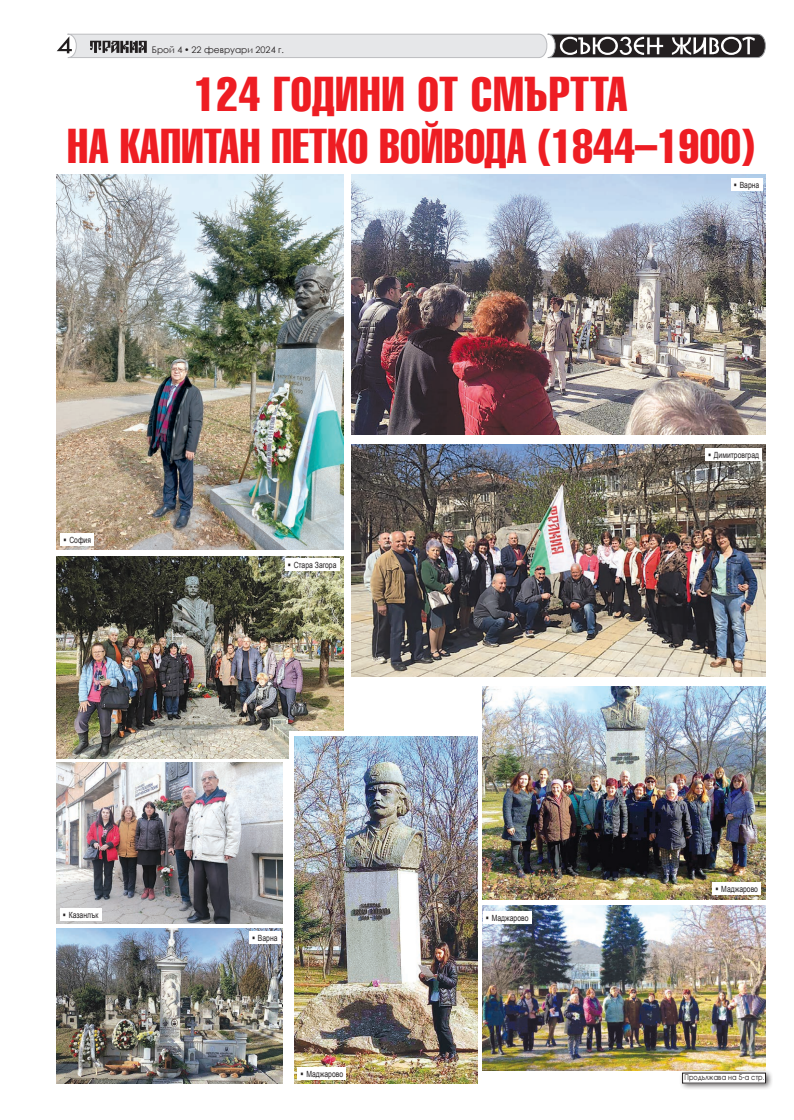
<style>
.page{position:relative;width:794px;height:1120px;background:#fff}
.page>*{position:absolute;margin:0;border:0;box-sizing:border-box;transform-origin:0 0}
.Zaglavie_chelo{font:500 47.6px/52px "AG Letterica Compr Plain";letter-spacing:.01em;color:#ee1d23;text-align:center;scale:.95 1}
.t1{font:9.1px "Century Gothic";color:#231f20}
.t2{font:8.5px "Arial";color:#231f20;scale:.8 1}
.t3{font:7.9px "Avanti CYR";letter-spacing:.02em;color:#231f20;scale:.87 1}
</style>
<div class="page">
<img style="left:57px;top:556px;width:286px;height:202px">
<div style="left:289px;top:731px;width:75px;height:49px;background:#fff"></div>
<svg style="left:57px;top:34px;width:709px;height:24px"></svg>
<img style="left:57px;top:174px;width:286px;height:375px">
<img style="left:351px;top:174px;width:414px;height:260px">
<img style="left:57px;top:928px;width:225px;height:155px">
<img style="left:351px;top:445px;width:414px;height:232px">
<img style="left:57px;top:762px;width:225px;height:162px">
<img style="left:482px;top:686px;width:283px;height:213px">
<img style="left:482px;top:905px;width:283px;height:165px">
<img style="left:294px;top:736px;width:183px;height:347px">
<div style="left:61px;top:533px;width:33px;height:12px;background:#fff"></div>
<div style="left:285px;top:559px;width:54px;height:12px;background:#fff"></div>
<div style="left:60px;top:908px;width:41px;height:12px;background:#fff"></div>
<div style="left:731px;top:179px;width:31px;height:12px;background:#fff"></div>
<div style="left:705px;top:448px;width:57px;height:12px;background:#fff"></div>
<div style="left:249px;top:931px;width:31px;height:12px;background:#fff"></div>
<div style="left:298px;top:1067px;width:48px;height:12px;background:#fff"></div>
<div style="left:483px;top:911px;width:48px;height:13px;background:#fff"></div>
<div style="left:712px;top:882px;width:49px;height:12px;background:#fff"></div>
<div style="left:679px;top:1069px;width:94px;height:21px;background:#231f20;opacity:.75"></div>
<div style="left:682px;top:1073px;width:83px;height:10px;background:#fff"></div>
<p class="t1" style="left:152px;top:43px;width:134px">Брой 4 • 22 февруари 2024 г.</p>
<p class="Zaglavie_chelo" style="left:68px;top:68px;width:724px">124 ГОДИНИ ОТ СМЪРТТА<br>НА КАПИТАН ПЕТКО ВОЙВОДА (1844–1900)</p>
<p class="t2" style="left:734px;top:180px;width:33px">▪ Варна</p>
<p class="t2" style="left:63px;top:534px;width:36px">▪ София</p>
<p class="t2" style="left:63px;top:909px;width:46px">▪ Казанлък</p>
<p class="t2" style="left:288px;top:560px;width:62px">▪ Стара Загора</p>
<p class="t2" style="left:252px;top:932px;width:33px">▪ Варна</p>
<p class="t2" style="left:300px;top:1068px;width:55px">▪ Маджарово</p>
<p class="t2" style="left:486px;top:912px;width:55px">▪ Маджарово</p>
<p class="t2" style="left:708px;top:449px;width:65px">▪ Димитровград</p>
<p class="t2" style="left:715px;top:883px;width:55px">▪ Маджарово</p>
<p class="t3" style="left:684px;top:1073px;width:94px">Продължава на 5-а стр.</p>
</div>
